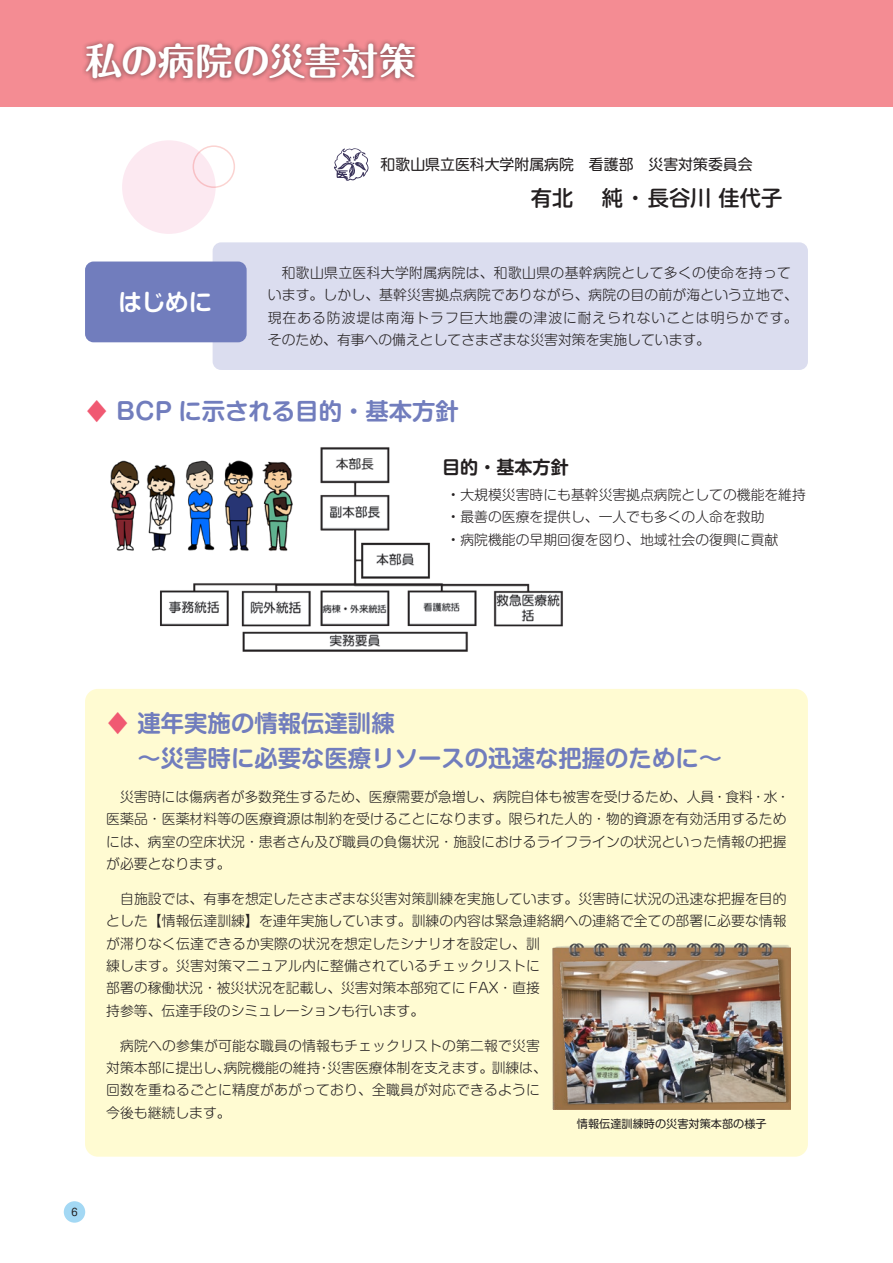
<style>
.page{position:relative;width:893px;height:1263px;background:#fff}
.page>*{position:absolute;margin:0;border:0;box-sizing:border-box;transform-origin:0 0}
.t1{font:700 37.2px "Maru Fo Pro";color:#fff}
.t2{font:700 23.4px/35.1px "Shin M Go Pro De";color:#717dbd}
.t3{font:700 23.4px "Shin M Go Pro De";color:#fff}
.t4{font:500 21.3px "Shin M Go Pro";color:#231f20}
.t5{font:700 18px "Shin M Go Pro De";color:#231f20}
.t6{font:14.85px "Shin M Go Pro";color:#231f20}
.t7{font:300 13.8px/22.4px "Shin M Go Pro";letter-spacing:.005em;color:#231f20}
.t8{font:300 13.8px/22.4px "Shin M Go Pro";letter-spacing:.025em;color:#231f20}
.t9{font:11.1px "Shin M Go Pro";color:#231f20}
.t10{font:10.2px "Shin M Go Pro";color:#231f20}
.s1{color:#f05972}
</style>
<div class="page">
<div style="left:64px;top:1201px;width:21px;height:22px;background:#a3d8f4;border-radius:50%"></div>
<div style="left:85px;top:689px;width:723px;height:468px;background:#fffbd2;border-radius:13px"></div>
<div style="left:0;top:0;width:893px;height:106px;background:#f48c93"></div>
<div style="left:81px;top:38px;width:339px;height:46px;background:#231f20;opacity:.5"></div>
<div style="left:122px;top:140px;width:94px;height:94px;background:#fce9f1;border-radius:50%"></div>
<div style="left:193px;top:145px;width:42px;height:43px;border:1px solid #fbd3d1;border-radius:50%"></div>
<div style="left:213px;top:242px;width:595px;height:128px;background:#dbddef;border-radius:9px"></div>
<div style="left:85px;top:261px;width:162px;height:81px;background:#717dbd;border-radius:9px"></div>
<svg style="left:334px;top:148px;width:35px;height:33px"></svg>
<img style="left:553px;top:943px;width:238px;height:166px">
<img style="left:110px;top:460px;width:30px;height:91px">
<img style="left:147px;top:447px;width:416px;height:205px">
<h1 class="t1" style="left:85px;top:31px;width:333px">私の病院の災害対策</h1>
<h2 class="t3" style="left:119px;top:283px;width:95px">はじめに</h2>
<p class="t6" style="left:381px;top:153px;width:403px">和歌山県立医科大学附属病院　看護部　災害対策委員会　　</p>
<h3 class="t4" style="left:531px;top:180px;width:253px">有北　 純 ・ 長谷川 佳代子</h3>
<p class="t8" style="left:268px;top:260px;width:531px;text-indent:14px">和歌山県立医科大学附属病院は、和歌山県の基幹病院として多くの使命を持っています。しかし、基幹災害拠点病院でありながら、病院の目の前が海という立地で、現在ある防波堤は南海トラフ巨大地震の津波に耐えられないことは明らかです。そのため、有事への備えとしてさまざまな災害対策を実施しています。</p>
<h2 class="t2" style="left:85px;top:391px;width:375px"><span class="s1">♦</span> BCP に示される目的・基本方針</h2>
<h3 class="t5" style="left:442px;top:453px;width:128px">目的・基本方針</h3>
<p class="t7" style="left:451px;top:482px;width:357px">• 大規模災害時にも基幹災害拠点病院としての機能を維持</p>
<p class="t7" style="left:451px;top:504px;width:315px">• 最善の医療を提供し、一人でも多くの人命を救助</p>
<p class="t7" style="left:451px;top:527px;width:329px">• 病院機能の早期回復を図り、地域社会の復興に貢献</p>
<h2 class="t2" style="left:106px;top:702px;width:617px"><span class="s1">♦</span> 連年実施の情報伝達訓練<br>　 ～災害時に必要な医療リソースの迅速な把握のために～</h2>
<p class="t7" style="left:106px;top:784px;width:685px;text-indent:14px">災害時には傷病者が多数発生するため、医療需要が急増し、病院自体も被害を受けるため、人員・食料・水・医薬品・医薬材料等の医療資源は制約を受けることになります。限られた人的・物的資源を有効活用するためには、病室の空床状況・患者さん及び職員の負傷状況・施設におけるライフラインの状況といった情報の把握が必要となります。</p>
<p class="t7" style="left:106px;top:886px;width:682px;text-indent:14px">自施設では、有事を想定したさまざまな災害対策訓練を実施しています。災害時に状況の迅速な把握を目的とした【情報伝達訓練】を連年実施しています。訓練の内容は緊急連絡網への連絡で全ての部署に必要な情報が滞りなく伝達できるか実際の状況を想定したシナリオを設定し、訓<br>練します。災害対策マニュアル内に整備されているチェックリストに<br>部署の稼働状況・被災状況を記載し、災害対策本部宛てに FAX・直接<br>持参等、伝達手段のシミュレーションも行います。</p>
<p class="t7" style="left:106px;top:1033px;width:442px;text-indent:14px">病院への参集が可能な職員の情報もチェックリストの第二報で災害対策本部に提出し、病院機能の維持・災害医療体制を支えます。訓練は、回数を重ねるごとに精度があがっており、全職員が対応できるように今後も継続します。</p>
<p class="t9" style="left:577px;top:1115px;width:191px">情報伝達訓練時の災害対策本部の様子</p>
<p class="t10" style="left:72px;top:1203px;width:8px">6</p>
</div>
